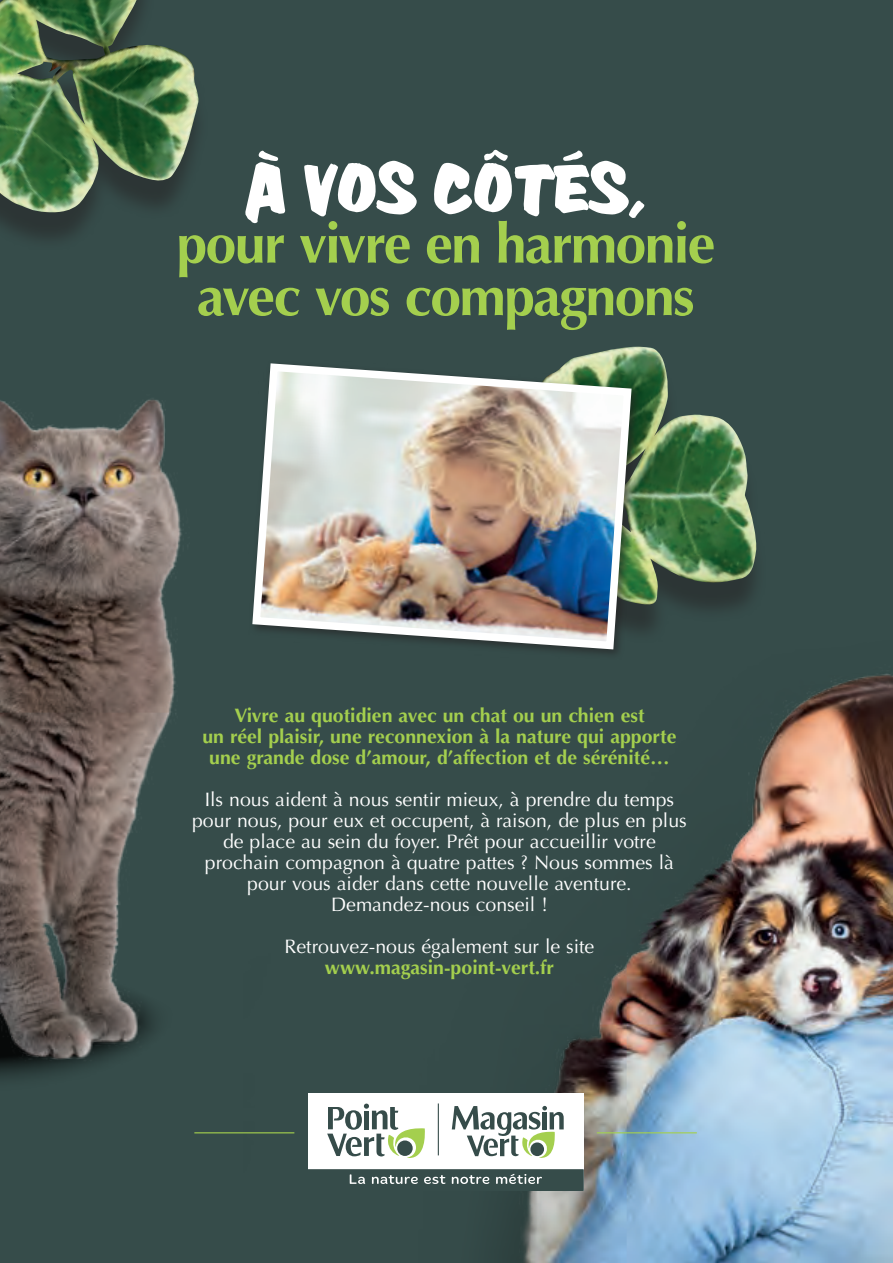
<style>
.page{position:relative;width:893px;height:1263px;background:#364c4a}
.page>*{position:absolute;margin:0;border:0;box-sizing:border-box;transform-origin:0 0}
.t1{font:700 61.5px "PL Davison Zip";letter-spacing:-.03em;color:#fff}
.t2{font:700 55.5px/52.5px "Optima LT Std";letter-spacing:-.03em;color:#a4cf4e;text-align:center}
.t3{font:19.5px/21px "Optima LT Std";color:#fff;text-align:center}
.t4{font:700 19.5px/21px "Optima LT Std";color:#a4cf4e;text-align:center}
</style>
<div class="page">
<img style="left:572px;top:347px;width:185px;height:270px">
<img style="left:252px;top:359px;width:384px;height:282px">
<div style="left:0;top:0;width:210px;height:252px;background:#231f20;opacity:.5"></div>
<img style="left:0;top:0;width:200px;height:213px">
<img style="left:0;top:399px;width:182px;height:680px">
<img style="left:243px;top:641px;width:650px;height:622px">
<hr style="left:597px;top:1132px;width:100px;height:1px;background:#a4cf4e">
<hr style="left:194px;top:1132px;width:100px;height:1px;background:#a4cf4e">
<div style="left:308px;top:1093px;width:275px;height:98px;background:#fff"></div>
<svg style="left:452px;top:1106px;width:112px;height:52px"></svg>
<svg style="left:327px;top:1103px;width:98px;height:55px"></svg>
<div style="left:308px;top:1169px;width:275px;height:22px;background:#364c4a"></div>
<svg style="left:350px;top:1174px;width:15px;height:10px"></svg>
<svg style="left:372px;top:1175px;width:46px;height:9px"></svg>
<svg style="left:424px;top:1175px;width:21px;height:9px"></svg>
<svg style="left:452px;top:1175px;width:37px;height:9px"></svg>
<svg style="left:496px;top:1174px;width:46px;height:10px"></svg>
<hr style="left:438px;top:1103px;width:1px;height:52px;background:#364c4a">
<h1 class="t1" style="left:246px;top:149px;width:401px">À VOS CÔTÉS,</h1>
<h2 class="t2" style="left:176px;top:218px;width:541px">pour vivre en harmonie avec vos compagnons</h2>
<p class="t4" style="left:202px;top:705px;width:476px">Vivre au quotidien avec un chat ou un chien est<br>un réel plaisir, une reconnexion à la nature qui apporte une grande dose d’amour, d’affection et de sérénité…</p>
<p class="t3" style="left:192px;top:789px;width:496px">Ils nous aident à nous sentir mieux, à prendre du temps pour nous, pour eux et occupent, à raison, de plus en plus de place au sein du foyer. Prêt pour accueillir votre prochain compagnon à quatre pattes ? Nous sommes là pour vous aider dans cette nouvelle aventure.<br>Demandez-nous conseil !</p>
<p class="t3" style="left:285px;top:936px;width:311px">Retrouvez-nous également sur le site</p>
<p class="t4" style="left:325px;top:957px;width:231px">www.magasin-point-vert.fr</p>
</div>
